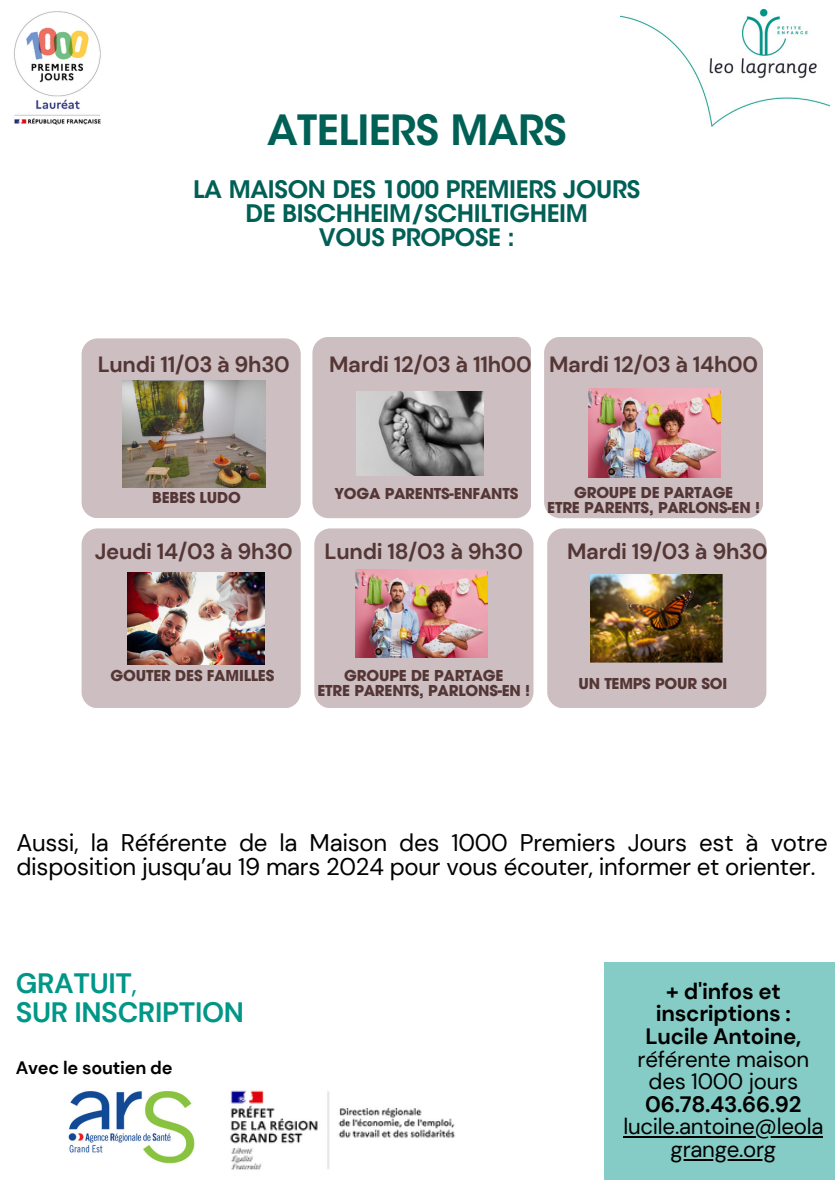
<style>
.page{position:relative;width:839px;height:1191px;background:#fff}
.page>*{position:absolute;margin:0;border:0;box-sizing:border-box;transform-origin:0 0}
.t1{font:600 41.4px "ITC Avant Garde Std";letter-spacing:-.01em;color:#006055}
.t2{font:700 28px/28.4px "DM Sans";letter-spacing:-.01em;color:#009688}
.t3{font:24px/24px "DM Sans";letter-spacing:-.01em;color:#000}
.t4{font:600 24px/24px "ITC Avant Garde Std";letter-spacing:-.01em;color:#006055;text-align:center}
.t5{font:700 22.2px/22.6px "DM Sans";letter-spacing:-.01em;color:#000;text-align:center}
.t6{font:22.2px "DM Sans";letter-spacing:-.01em;color:#000}
.t7{font:700 22px "DM Sans";letter-spacing:-.01em;color:#543635}
.t8{font:700 18px "DM Sans";letter-spacing:-.01em;color:#000}
.t9{font:700 15px/15px "ITC Avant Garde Pro";letter-spacing:-.01em;color:#543635;text-align:center}
.s1{font-weight:400}
</style>
<div class="page">
<div style="left:82px;top:338px;width:219px;height:180px;background:#ccbec1;border-radius:16px"></div>
<div style="left:312px;top:337px;width:219px;height:181px;background:#ccbec1;border-radius:16px"></div>
<div style="left:82px;top:528px;width:219px;height:180px;background:#ccbec1;border-radius:16px"></div>
<div style="left:314px;top:528px;width:219px;height:180px;background:#ccbec1;border-radius:16px"></div>
<img style="left:620px;top:9px;width:209px;height:117px">
<img style="left:14px;top:11px;width:87px;height:114px">
<div style="left:604px;top:962px;width:230px;height:218px;background:#85ccc6"></div>
<img style="left:68px;top:1091px;width:127px;height:73px">
<img style="left:230px;top:1090px;width:225px;height:80px">
<div style="left:544px;top:337px;width:219px;height:181px;background:#ccbec1;border-radius:16px"></div>
<img style="left:588px;top:389px;width:132px;height:88px">
<img style="left:356px;top:391px;width:127px;height:84px">
<div style="left:547px;top:528px;width:219px;height:180px;background:#ccbec1;border-radius:16px"></div>
<img style="left:590px;top:574px;width:132px;height:89px">
<img style="left:355px;top:569px;width:132px;height:89px">
<img style="left:128px;top:573px;width:136px;height:91px">
<img style="left:123px;top:381px;width:142px;height:106px">
<hr style="left:623px;top:1136px;width:200px;height:2px;background:#000">
<hr style="left:670px;top:1159px;width:105px;height:2px;background:#000">
<p class="t1" style="left:267px;top:114px;width:301px">ATELIERS MARS</p>
<p class="t4" style="left:193px;top:181px;width:448px">LA MAISON DES 1000 PREMIERS JOURS<br>DE BISCHHEIM/SCHILTIGHEIM<br>VOUS PROPOSE :</p>
<h4 class="t7" style="left:98px;top:350px;width:194px">Lundi 11/03 à 9h30</h4>
<p class="t7" style="left:329px;top:350px;width:204px">Mardi 12/03 à 11h00</p>
<h5 class="t7" style="left:549px;top:350px;width:211px">Mardi 12/03 à 14h00</h5>
<p class="t9" style="left:152px;top:492px;width:90px">BEBES LUDO</p>
<p class="t7" style="left:95px;top:538px;width:199px">Jeudi 14/03 à 9h30</p>
<h2 class="t9" style="left:334px;top:488px;width:185px">YOGA PARENTS-ENFANTS</h2>
<h5 class="t7" style="left:324px;top:538px;width:200px">Lundi 18/03 à 9h30</h5>
<p class="t9" style="left:574px;top:487px;width:161px">GROUPE DE PARTAGE</p>
<p class="t9" style="left:547px;top:502px;width:214px">ETRE PARENTS, PARLONS-EN !</p>
<p class="t7" style="left:567px;top:537px;width:202px">Mardi 19/03 à 9h30</p>
<h6 class="t9" style="left:111px;top:670px;width:165px">GOUTER DES FAMILLES</h6>
<p class="t9" style="left:317px;top:670px;width:214px">GROUPE DE PARTAGE<br>ETRE PARENTS, PARLONS-EN !</p>
<p class="t9" style="left:578px;top:678px;width:150px">UN TEMPS POUR SOI</p>
<h4 class="t3" style="left:16px;top:831px;width:813px">Aussi, la Référente de la Maison des 1000 Premiers Jours est à votre disposition jusqu’au 19 mars 2024 pour vous écouter, informer et orienter.</h4>
<p class="t2" style="left:16px;top:970px;width:230px">GRATUIT<span class="s1">,<br></span>SUR INSCRIPTION</p>
<p class="t8" style="left:16px;top:1056px;width:158px">Avec le soutien de</p>
<p class="t5" style="left:637px;top:980px;width:173px">+ d'infos et inscriptions :<br>Lucile Antoine, <span class="s1">référente maison des 1000 jours<br></span>06.78.43.66.92</p>
<p class="t6" style="left:623px;top:1112px;width:201px">lucile.antoine@leola</p>
<h4 class="t6" style="left:670px;top:1135px;width:107px">grange.org</h4>
</div>
